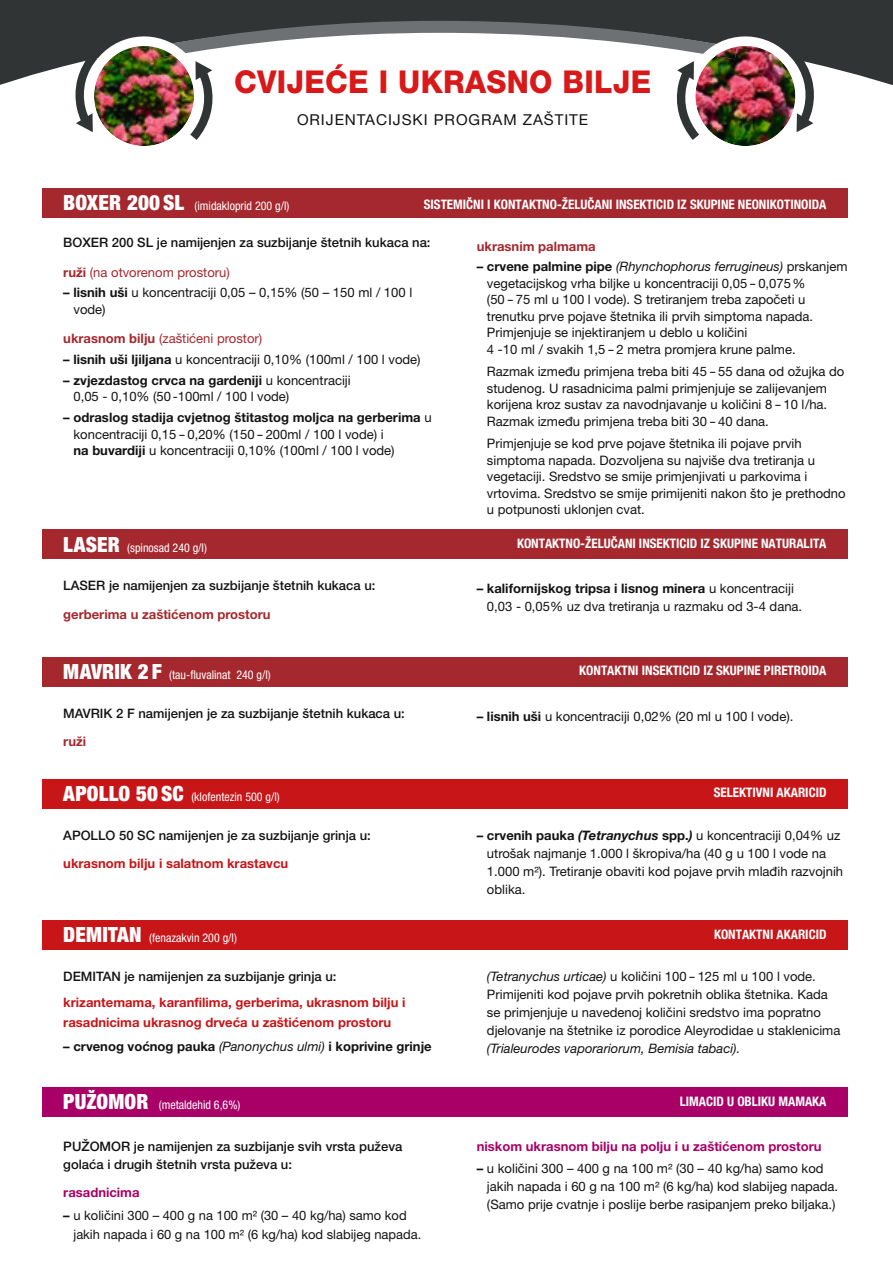
<style>
.page{position:relative;width:893px;height:1263px;background:#fff}
.page>*{position:absolute;margin:0;border:0;box-sizing:border-box;transform-origin:0 0}
.t1{font:800 31.5px "Helvetica Neue LT Pro";letter-spacing:.01em;color:#d91919;scale:.95 1}
.t2{font:15px "Helvetica Neue LT Pro";letter-spacing:.06em;color:#141314}
.t3{font:13.05px/16.5px "Helvetica Neue LT Pro";color:#141314}
.t4{font:500 13.05px/18px "Helvetica Neue LT Pro";color:#141314}
.t5{font:700 condensed 13.05px "Helvetica Neue";color:#fff}
.t6{font:700 13.05px/19.8px "Helvetica Neue LT Pro";color:#c71518}
.t7{font:700 13.05px "Helvetica Neue LT Pro";color:#a80067}
.t8{font:13.05px "Helvetica Neue LT Pro";color:#a5282e}
.t9{font:700 13.05px "Helvetica Neue LT Pro";color:#141314}
.t10{font:700 13.05px "Helvetica Neue LT Pro";color:#a5282e}
.t11{font:italic 13.05px "Helvetica Neue LT Pro";color:#141314}
.t12{font:condensed 12px "Helvetica Neue LT Pro";color:#fff}
.s1{font-weight:900;font-size:21px}
.s2{font-weight:700}
.s3{font-style:italic}
.s4{font-weight:700;font-style:italic}
.s5{font-weight:400;font-style:italic}
</style>
<div class="page">
<div style="left:0;top:0;width:893px;height:86px;background:#313435"></div>
<img style="left:75px;top:21px;width:740px;height:125px">
<div style="left:42px;top:188px;width:806px;height:29px;background:#a5282e"></div>
<div style="left:42px;top:529px;width:806px;height:30px;background:#a5282e"></div>
<div style="left:42px;top:657px;width:806px;height:30px;background:#a5282e"></div>
<div style="left:42px;top:779px;width:806px;height:29px;background:#c71518"></div>
<div style="left:42px;top:1087px;width:806px;height:30px;background:#a80067"></div>
<div style="left:42px;top:920px;width:806px;height:30px;background:#c71518"></div>
<h1 class="t1" style="left:234px;top:63px;width:441px">CVIJEĆE I UKRASNO BILJE</h1>
<p class="t2" style="left:297px;top:110px;width:293px">ORIJENTACIJSKI PROGRAM ZAŠTITE</p>
<p class="t12" style="left:63px;top:199px;width:228px"><span class="s1">BOXER 200 SL</span> (imidakloprid 200 g/l)</p>
<p class="t5" style="left:424px;top:196px;width:404px">SISTEMIČNI I KONTAKTNO-ŽELUČANI INSEKTICID IZ SKUPINE NEONIKOTINOIDA</p>
<p class="t4" style="left:63px;top:234px;width:369px">BOXER 200 SL je namijenjen za suzbijanje štetnih kukaca na:</p>
<p class="t8" style="left:63px;top:264px;width:168px"><span class="s2">ruži</span> (na otvorenom prostoru)</p>
<p class="t3" style="left:73px;top:284px;width:340px;text-indent:-10px"><span class="s2">– lisnih uši</span> u koncentraciji 0,05 – 0,15% (50 – 150 ml / 100 l vode)</p>
<p class="t8" style="left:63px;top:331px;width:200px"><span class="s2">ukrasnom bilju</span> (zaštićeni prostor)</p>
<p class="t3" style="left:63px;top:351px;width:359px"><span class="s2">– lisnih uši ljiljana</span> u koncentraciji 0,10% (100ml / 100 l vode)</p>
<p class="t3" style="left:73px;top:372px;width:279px;text-indent:-10px"><span class="s2">– zvjezdastog crvca na gardeniji</span> u koncentraciji<br>0,05 - 0,10% (50 -100ml / 100 l vode)</p>
<p class="t3" style="left:73px;top:409px;width:360px;text-indent:-10px"><span class="s2">– odraslog stadija cvjetnog štitastog moljca na gerberima</span> u koncentraciji 0,15 – 0,20% (150 – 200ml / 100 l vode) i<br><span class="s2">na buvardiji</span> u koncentraciji 0,10% (100ml / 100 l vode)</p>
<p class="t10" style="left:477px;top:238px;width:120px">ukrasnim palmama</p>
<p class="t3" style="left:487px;top:258px;width:362px;text-indent:-10px"><span class="s2">– crvene palmine pipe</span> <span class="s3">(Rhynchophorus ferrugineus)</span> prskanjem vegetacijskog vrha biljke u koncentraciji 0,05 – 0,075 %<br>(50 – 75 ml u 100 l vode). S tretiranjem treba započeti u trenutku prve pojave štetnika ili prvih simptoma napada.<br>Primjenjuje se injektiranjem u deblo u količini<br>4 -10 ml / svakih 1,5 – 2 metra promjera krune palme.</p>
<p class="t3" style="left:487px;top:363px;width:359px">Razmak između primjena treba biti 45 – 55 dana od ožujka do studenog. U rasadnicima palmi primjenjuje se zalijevanjem korijena kroz sustav za navodnjavanje u količini 8 – 10 l /ha.<br>Razmak između primjena treba biti 30 – 40 dana.</p>
<p class="t3" style="left:487px;top:435px;width:360px">Primjenjuje se kod prve pojave štetnika ili pojave prvih simptoma napada. Dozvoljena su najviše dva tretiranja u vegetaciji. Sredstvo se smije primjenjivati u parkovima i vrtovima. Sredstvo se smije primijeniti nakon što je prethodno u potpunosti uklonjen cvat.</p>
<p class="t12" style="left:63px;top:540px;width:145px"><span class="s1">LASER</span> (spinosad 240 g/l)</p>
<p class="t5" style="left:517px;top:535px;width:311px">KONTAKTNO-ŽELUČANI INSEKTICID IZ SKUPINE NATURALITA</p>
<p class="t4" style="left:63px;top:576px;width:314px">LASER je namijenjen za suzbijanje štetnih kukaca u:</p>
<p class="t10" style="left:63px;top:606px;width:209px">gerberima u zaštićenom prostoru</p>
<p class="t3" style="left:487px;top:579px;width:317px;line-height:18px;text-indent:-10px"><span class="s2">– kalifornijskog tripsa i lisnog minera</span> u koncentraciji<br>0,03 - 0,05% uz dva tretiranja u razmaku od 3-4 dana.</p>
<p class="t12" style="left:63px;top:668px;width:209px"><span class="s1">MAVRIK 2 F</span> (tau-fluvalinat 240 g/l)</p>
<p class="t5" style="left:579px;top:663px;width:249px">KONTAKTNI INSEKTICID IZ SKUPINE PIRETROIDA</p>
<p class="t4" style="left:63px;top:704px;width:343px">MAVRIK 2 F namijenjen je za suzbijanje štetnih kukaca u:</p>
<p class="t10" style="left:63px;top:733px;width:24px">ruži</p>
<p class="t3" style="left:477px;top:708px;width:318px"><span class="s2">– lisnih uši</span> u koncentraciji 0,02% (20 ml u 100 l vode).</p>
<p class="t12" style="left:63px;top:790px;width:218px"><span class="s1">APOLLO 50 SC</span> (klofentezin 500 g/l)</p>
<p class="t5" style="left:714px;top:785px;width:114px">SELEKTIVNI AKARICID</p>
<p class="t4" style="left:63px;top:826px;width:309px">APOLLO 50 SC namijenjen je za suzbijanje grinja u:</p>
<p class="t6" style="left:63px;top:853px;width:226px">ukrasnom bilju i salatnom krastavcu</p>
<p class="t3" style="left:487px;top:826px;width:358px;line-height:18px;text-indent:-10px"><span class="s2">– crvenih pauka</span> <span class="s4">(Tetranychus</span> <span class="s2">spp.</span><span class="s4">)</span> u koncentraciji 0,04% uz utrošak najmanje 1.000 l škropiva/ha (40 g u 100 l vode na 1.000 m²). Tretiranje obaviti kod pojave prvih mlađih razvojnih oblika.</p>
<p class="t12" style="left:63px;top:931px;width:175px"><span class="s1">DEMITAN</span> (fenazakvin 200 g/l)</p>
<p class="t5" style="left:714px;top:926px;width:114px">KONTAKTNI AKARICID</p>
<p class="t4" style="left:63px;top:967px;width:275px">DEMITAN je namijenjen za suzbijanje grinja u:</p>
<p class="t6" style="left:63px;top:992px;width:344px">krizantemama, karanfilima, gerberima, ukrasnom bilju i rasadnicima ukrasnog drveća u zaštićenom prostoru</p>
<p class="t9" style="left:63px;top:1038px;width:370px">– crvenog voćnog pauka <span class="s5">(Panonychus ulmi)</span> i koprivine grinje</p>
<p class="t12" style="left:63px;top:1098px;width:179px"><span class="s1">PUŽOMOR</span> (metaldehid 6,6%)</p>
<p class="t4" style="left:63px;top:1137px;width:341px">PUŽOMOR je namijenjen za suzbijanje svih vrsta puževa golaća i drugih štetnih vrsta puževa u:</p>
<p class="t7" style="left:63px;top:1184px;width:78px">rasadnicima</p>
<p class="t3" style="left:73px;top:1205px;width:349px;line-height:19.8px;text-indent:-10px"><span class="s2">–</span> u količini 300 – 400 g na 100 m² (30 – 40 kg/ha) samo kod jakih napada i 60 g na 100 m² (6 kg/ha) kod slabijeg napada.</p>
<p class="t3" style="left:487px;top:967px;width:355px;line-height:18px"><span class="s3">(Tetranychus urticae)</span> u količini 100 – 125 ml u 100 l vode.<br>Primijeniti kod pojave prvih pokretnih oblika štetnika. Kada se primjenjuje u navedenoj količini sredstvo ima popratno djelovanje na štetnike iz porodice Aleyrodidae u staklenicima</p>
<p class="t11" style="left:487px;top:1040px;width:255px">(Trialeurodes vaporariorum, Bemisia tabaci).</p>
<p class="t5" style="left:680px;top:1093px;width:148px">LIMACID U OBLIKU MAMAKA</p>
<p class="t7" style="left:477px;top:1138px;width:346px">niskom ukrasnom bilju na polju i u zaštićenom prostoru</p>
<p class="t3" style="left:487px;top:1159px;width:353px;line-height:18px;text-indent:-10px"><span class="s2">–</span> u količini 300 – 400 g na 100 m² (30 – 40 kg/ha) samo kod jakih napada i 60 g na 100 m² (6 kg/ha) kod slabijeg napada. (Samo prije cvatnje i poslije berbe rasipanjem preko biljaka.)</p>
</div>
